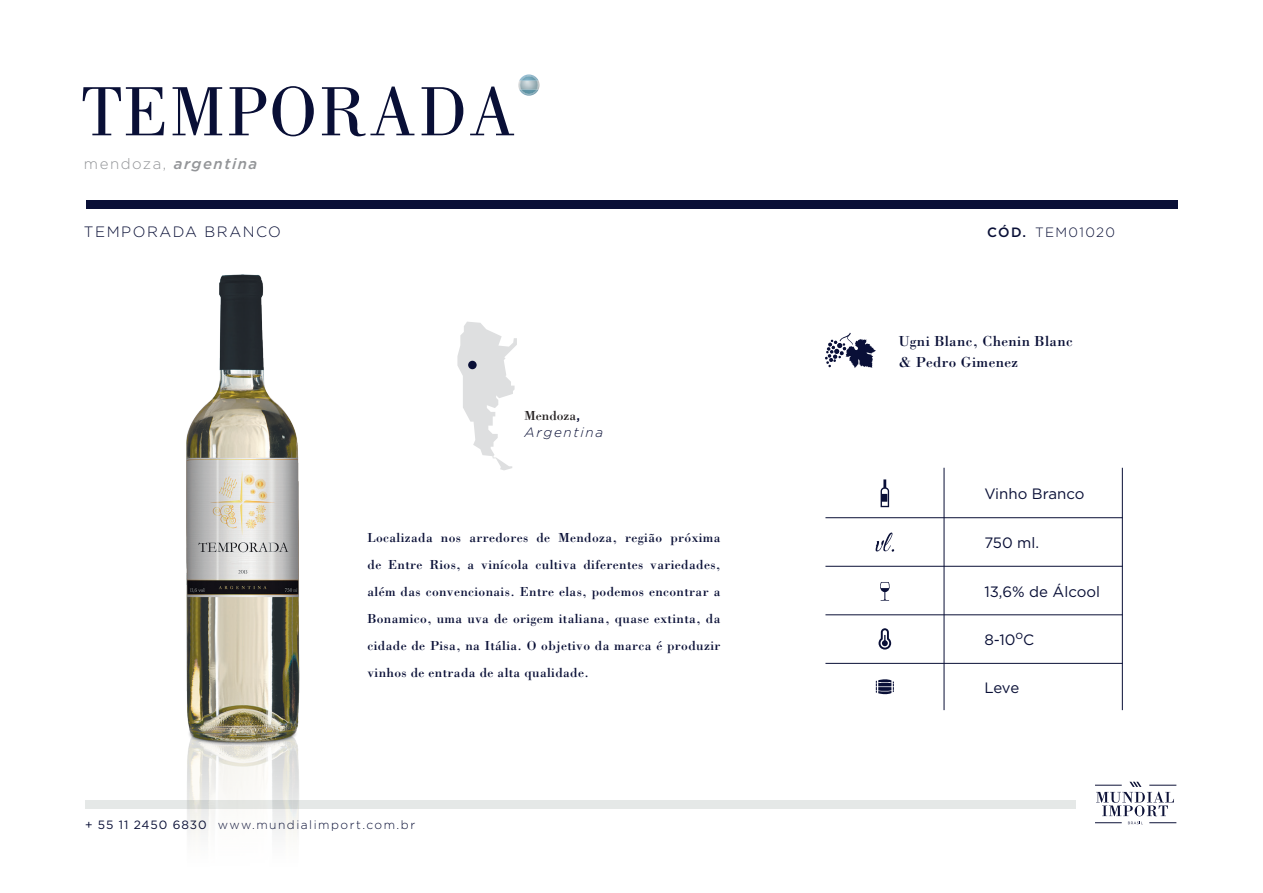
<style>
.page{position:relative;width:1263px;height:893px;background:#fff}
.page>*{position:absolute;margin:0;border:0;box-sizing:border-box;transform-origin:0 0}
.t1{font:72px "Bodoni Std";letter-spacing:.025em;color:#090f36}
.t2{font:15px "Gotham";color:#090f36}
.t3{font:15px/21px "Bodoni Std";letter-spacing:.025em;color:#090f36}
.t4{font:italic 500 15px "Gotham";letter-spacing:.1em;color:#939598}
.t5{font:300 15px "Gotham";letter-spacing:.1em;color:#090f36}
.t6{font:13.5px/27px "Bodoni Std";letter-spacing:.025em;color:#090f36;text-align:justify}
.t7{font:italic 300 13.5px "Gotham";letter-spacing:.125em;color:#090f36}
.t8{font:300 13.5px "Gotham";letter-spacing:.1em;color:#090f36}
.t9{font:13.5px "Bodoni Std";color:#231f20}
.t10{font:500 13.5px "Gotham";color:#090f36}
.t11{font:300 12px "Gotham";letter-spacing:.125em;color:#090f36}
.s1{font-weight:300;font-style:normal}
.s2{font-family:"Gotham";font-weight:500;color:#090f36}
.s3{font-weight:400}
</style>
<div class="page">
<svg style="left:876px;top:679px;width:18px;height:15px"></svg>
<svg style="left:878px;top:628px;width:13px;height:21px"></svg>
<svg style="left:880px;top:582px;width:10px;height:19px"></svg>
<svg style="left:880px;top:479px;width:9px;height:28px"></svg>
<svg style="left:1095px;top:822px;width:27px;height:1px"></svg>
<svg style="left:1149px;top:822px;width:27px;height:1px"></svg>
<svg style="left:1128px;top:822px;width:15px;height:2px"></svg>
<svg style="left:1095px;top:782px;width:81px;height:34px"></svg>
<svg style="left:825px;top:333px;width:51px;height:35px"></svg>
<div style="left:87px;top:200px;width:1091px;height:9px;background:#090f36"></div>
<div style="left:86px;top:800px;width:990px;height:8px;background:#e5e8e7"></div>
<hr style="left:944px;top:468px;width:1px;height:242px;background:#090f36">
<hr style="left:1122px;top:468px;width:1px;height:242px;background:#090f36">
<hr style="left:825px;top:517px;width:298px;height:1px;background:#090f36">
<hr style="left:825px;top:566px;width:298px;height:1px;background:#090f36">
<hr style="left:825px;top:615px;width:298px;height:1px;background:#090f36">
<hr style="left:825px;top:663px;width:298px;height:1px;background:#090f36">
<svg style="left:875px;top:532px;width:19px;height:20px"></svg>
<svg style="left:457px;top:322px;width:60px;height:148px"></svg>
<div style="left:468px;top:361px;width:9px;height:8px;background:#090f36;border-radius:50%"></div>
<svg style="left:518px;top:74px;width:21px;height:22px"></svg>
<img style="left:520px;top:76px;width:18px;height:18px">
<img style="left:521px;top:90px;width:15px;height:4px">
<img style="left:521px;top:76px;width:15px;height:5px">
<img style="left:186px;top:274px;width:113px;height:561px">
<h1 class="t1" style="left:82px;top:72px;width:436px">TEMPORADA</h1>
<p class="t4" style="left:84px;top:153px;width:175px"><span class="s1">mendoza,</span> argentina</p>
<p class="t5" style="left:84px;top:222px;width:199px">TEMPORADA BRANCO</p>
<p class="t9" style="left:525px;top:408px;width:57px">Mendoza<span class="s2">,</span></p>
<p class="t7" style="left:525px;top:423px;width:80px">Argentina</p>
<p class="t6" style="left:367px;top:524px;width:354px">Localizada nos arredores de Mendoza, região próxima de Entre Rios, a vinícola cultiva diferentes variedades, além das convencionais. Entre elas, podemos encontrar a Bonamico, uma uva de origem italiana, quase extinta, da cidade de Pisa, na Itália. O objetivo da marca é produzir vinhos de entrada de alta qualidade.</p>
<p class="t11" style="left:85px;top:817px;width:332px"><span class="s3">+ 55 11 2450 6830</span> www.mundialimport.com.br</p>
<p class="t10" style="left:987px;top:224px;width:40px">CÓD.</p>
<p class="t8" style="left:1035px;top:224px;width:81px">TEM01020</p>
<p class="t3" style="left:899px;top:331px;width:176px">Ugni Blanc, Chenin Blanc &amp; Pedro Gimenez</p>
<p class="t2" style="left:984px;top:484px;width:102px">Vinho Branco</p>
<p class="t2" style="left:984px;top:533px;width:56px">750 ml.</p>
<p class="t2" style="left:984px;top:582px;width:117px">13,6% de Álcool</p>
<p class="t2" style="left:984px;top:630px;width:52px">8-10<sup>o</sup>C</p>
<p class="t2" style="left:984px;top:678px;width:36px">Leve</p>
</div>
